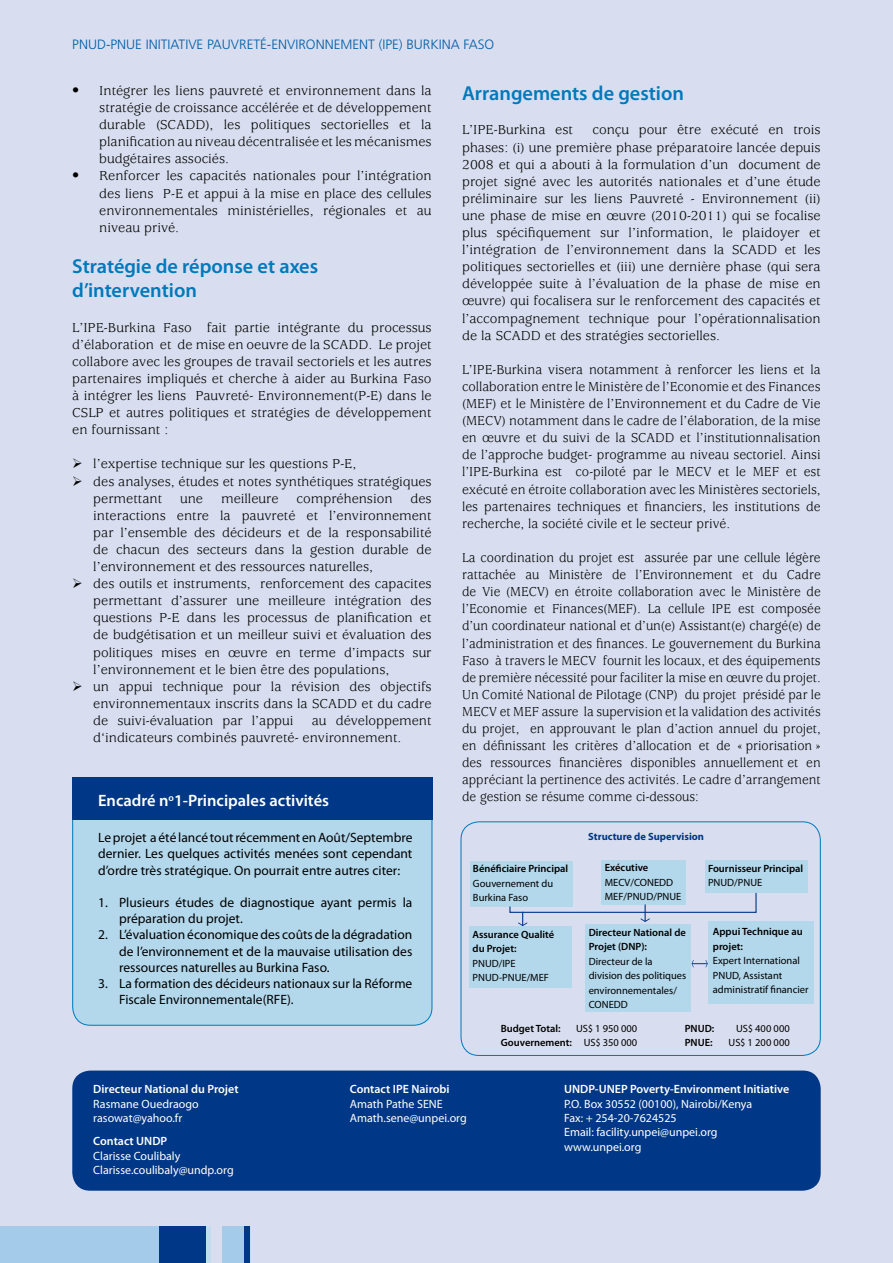
<style>
.page{position:relative;width:893px;height:1263px;background:#d8deef}
.page>*{position:absolute;margin:0;border:0;box-sizing:border-box;transform-origin:0 0}
.t1{font:600 20.25px/24.3px "Myriad Pro";color:#0079bc}
.t2{font:600 16.5px "Myriad Pro";color:#fff}
.t3{font:14.25px/17.1px "Usherwood";color:#000;text-align:justify}
.t4{font:14.25px/17.1px "Usherwood";color:#000;text-align:justify;scale:.94 1}
.t5{font:14.25px/17.1px "Usherwood";color:#000;text-align:justify;scale:.96 1}
.t6{font:13.5px/16.2px "Myriad Pro";color:#000;text-align:justify}
.t7{font:300 13.5px "Frutiger";color:#005ca6}
.t8{font:12px/14.4px "Myriad Pro";color:#fff}
.t9{font:600 12px "Myriad Pro";color:#fff}
.t10{font:10.5px/14.4px "Myriad Pro";color:#000}
.t11{font:600 10.5px/14.4px "Myriad Pro";color:#000}
.t12{font:700 10.5px "Myriad Pro";color:#003786}
.s1{font-weight:600}
</style>
<div class="page">
<div style="left:0;top:1227px;width:160px;height:36px;background:#a4ccea"></div>
<div style="left:160px;top:1227px;width:46px;height:36px;background:#003786"></div>
<div style="left:206px;top:1227px;width:5px;height:36px;background:#c2dcf0"></div>
<div style="left:223px;top:1227px;width:21px;height:36px;background:#a4ccea"></div>
<div style="left:244px;top:1227px;width:6px;height:36px;background:#003786"></div>
<hr style="left:250px;top:1227px;width:1px;height:36px;background:#c2dcf0">
<div style="left:461px;top:821px;width:360px;height:235px;border:1px solid #0079bc;border-radius:18px"></div>
<div style="left:72px;top:1070px;width:749px;height:121px;background:#003786;border-radius:18px"></div>
<div style="left:470px;top:861px;width:102px;height:45px;background:#b3d7eb"></div>
<div style="left:602px;top:860px;width:84px;height:44px;background:#b3d7eb"></div>
<div style="left:705px;top:860px;width:102px;height:33px;background:#b3d7eb"></div>
<div style="left:708px;top:922px;width:105px;height:82px;background:#b3d7eb"></div>
<div style="left:469px;top:926px;width:103px;height:62px;background:#b3d7eb"></div>
<div style="left:585px;top:924px;width:106px;height:88px;background:#b3d7eb"></div>
<div style="left:73px;top:783px;width:359px;height:242px;background:#b3d7eb;border-radius:18px"></div>
<div style="left:72px;top:778px;width:360px;height:42px;background:#003786"></div>
<svg style="left:509px;top:892px;width:248px;height:34px"></svg>
<svg style="left:692px;top:960px;width:16px;height:7px"></svg>
<p class="t7" style="left:72px;top:37px;width:423px">PNUD-PNUE INITIATIVE PAUVRETÉ-ENVIRONNEMENT (IPE) BURKINA FASO</p>
<p class="t3" style="left:99px;top:82px;width:334px;text-indent:-27px">• Intégrer les liens pauvreté et environnement dans la stratégie de croissance accélérée et de développement durable (SCADD), les politiques sectorielles et la planification au niveau décentralisée et les mécanismes budgétaires associés.</p>
<p class="t3" style="left:99px;top:168px;width:334px;text-indent:-27px">• Renforcer les capacités nationales pour l’intégration des liens P-E et appui à la mise en place des cellules environnementales ministérielles, régionales et au niveau privé.</p>
<h1 class="t1" style="left:72px;top:254px;width:247px">Stratégie de réponse et axes d’intervention</h1>
<p class="t3" style="left:72px;top:319px;width:361px">L’IPE-Burkina Faso fait partie intégrante du processus d’élaboration et de mise en oeuvre de la SCADD. Le projet collabore avec les groupes de travail sectoriels et les autres partenaires impliqués et cherche à aider au Burkina Faso à intégrer les liens Pauvreté- Environnement(P-E) dans le CSLP et autres politiques et stratégies de développement en fournissant :</p>
<p class="t3" style="left:72px;top:456px;width:286px">➢ l’expertise technique sur les questions P-E,</p>
<p class="t3" style="left:93px;top:473px;width:340px;text-indent:-21px">➢ des analyses, études et notes synthétiques stratégiques permettant</p>
<p class="t3" style="left:93px;top:490px;width:340px;text-indent:317px">des interactions entre la pauvreté et l’environnement par l’ensemble des décideurs et de la responsabilité de chacun des secteurs dans la gestion durable de l’environnement et des ressources naturelles,</p>
<p class="t3" style="left:93px;top:576px;width:340px;text-indent:-21px">➢ des outils et instruments, renforcement des capacites permettant d’assurer une meilleure intégration des questions P-E dans les processus de planification et de budgétisation et un meilleur suivi et évaluation des politiques mises en œuvre en terme d’impacts sur l’environnement et le bien être des populations,</p>
<p class="t3" style="left:93px;top:678px;width:340px;text-indent:-21px">➢ un appui technique pour la révision des objectifs environnementaux inscrits dans la SCADD et du cadre de suivi-évaluation par l’appui</p>
<p class="t3" style="left:180px;top:490px;width:24px">une</p>
<p class="t3" style="left:221px;top:490px;width:59px">meilleure</p>
<p class="t3" style="left:296px;top:490px;width:98px">compréhension</p>
<p class="t3" style="left:93px;top:712px;width:340px;text-indent:219px">au développement d‘indicateurs combinés pauvreté- environnement.</p>
<p class="t2" style="left:98px;top:790px;width:232px">Encadré n<sup>o</sup>1-Principales activités</p>
<p class="t6" style="left:98px;top:829px;width:316px">Le projet a été lancé tout récemment en Août/Septembre dernier. Les quelques activités menées sont cependant d’ordre très stratégique. On pourrait entre autres citer:</p>
<p class="t6" style="left:119px;top:894px;width:295px;text-indent:-21px">1. Plusieurs études de diagnostique ayant permis la préparation du projet.</p>
<p class="t6" style="left:119px;top:926px;width:295px;text-indent:-21px">2. L’évaluation économique des coûts de la dégradation de l’environnement et de la mauvaise utilisation des ressources naturelles au Burkina Faso.</p>
<p class="t6" style="left:119px;top:975px;width:295px;text-indent:-21px">3. La formation des décideurs nationaux sur la Réforme<br>Fiscale Environnementale(RFE).</p>
<h1 class="t1" style="left:462px;top:81px;width:223px">Arrangements de gestion</h1>
<p class="t3" style="left:462px;top:122px;width:112px">L’IPE-Burkina est</p>
<p class="t3" style="left:462px;top:122px;width:360px;text-indent:130px">conçu pour être exécuté en trois phases: (i) une première phase préparatoire lancée depuis 2008 et qui a abouti à la formulation d’un document de projet signé avec les autorités nationales et d’une étude préliminaire sur les liens Pauvreté - Environnement (ii) une phase de mise en œuvre (2010-2011) qui se focalise plus spécifiquement sur l’information, le plaidoyer et l’intégration de l’environnement dans la SCADD et les politiques sectorielles et (iii) une dernière phase (qui sera développée suite à l’évaluation de la phase de mise en œuvre) qui focalisera sur le renforcement des capacités et l’accompagnement technique pour l’opérationnalisation de la SCADD et des stratégies sectorielles.</p>
<p class="t5" style="left:462px;top:361px;width:375px">L’IPE-Burkina visera notamment à renforcer les liens et la collaboration entre le Ministère de l’Economie et des Finances (MEF) et le Ministère de l’Environnement et du Cadre de Vie (MECV) notamment dans le cadre de l’élaboration, de la mise en œuvre et du suivi de la SCADD et l’institutionnalisation de l’approche budget- programme au niveau sectoriel. Ainsi l’IPE-Burkina est co-piloté par le MECV et le MEF et est exécuté en étroite collaboration avec les Ministères sectoriels, les partenaires techniques et financiers, les institutions de recherche, la société civile et le secteur privé.</p>
<p class="t4" style="left:462px;top:549px;width:383px">La coordination du projet est assurée par une cellule légère rattachée au Ministère de l’Environnement et du Cadre de Vie (MECV) en étroite collaboration avec le Ministère de l’Economie et Finances(MEF). La cellule IPE est composée d’un coordinateur national et d’un(e) Assistant(e) chargé(e) de l’administration et des finances. Le gouvernement du Burkina Faso à travers le MECV fournit les locaux, et des équipements de première nécessité pour faciliter la mise en œuvre du projet.<br>Un Comité National de Pilotage (CNP) du projet présidé par le MECV et MEF assure la supervision et la validation des activités du projet, en approuvant le plan d’action annuel du projet, en définissant les critères d’allocation et de « priorisation » des ressources financières disponibles annuellement et en appréciant la pertinence des activités. Le cadre d’arrangement de gestion se résume comme ci-dessous:</p>
<p class="t11" style="left:473px;top:861px;width:97px">Bénéficiaire Principal</p>
<p class="t10" style="left:473px;top:876px;width:82px">Gouvernement du<br>Burkina Faso</p>
<p class="t11" style="left:473px;top:927px;width:83px">Assurance Qualité du Projet:</p>
<p class="t10" style="left:473px;top:956px;width:78px">PNUD/IPE<br>PNUD-PNUE/MEF</p>
<p class="t12" style="left:588px;top:829px;width:117px">Structure de Supervision</p>
<p class="t11" style="left:605px;top:860px;width:45px">Exécutive</p>
<p class="t10" style="left:605px;top:875px;width:78px">MECV/CONEDD<br>MEF/PNUD/PNUE</p>
<p class="t11" style="left:589px;top:925px;width:99px">Directeur National de<br>Projet (DNP):</p>
<p class="t10" style="left:589px;top:954px;width:99px">Directeur de la division des politiques environnementales/<br>CONEDD</p>
<p class="t11" style="left:708px;top:860px;width:97px">Fournisseur Principal</p>
<p class="t10" style="left:708px;top:875px;width:56px">PNUD/PNUE</p>
<p class="t11" style="left:713px;top:924px;width:91px">Appui Technique au projet:</p>
<p class="t10" style="left:713px;top:953px;width:97px">Expert International<br>PNUD, Assistant administratif financier</p>
<p class="t10" style="left:501px;top:1021px;width:138px;text-align:right">US$ 1 950 000<br><span class="s1">Gouvernement:</span> US$ 350 000</p>
<p class="t11" style="left:501px;top:1021px;width:61px">Budget Total:</p>
<p class="t11" style="left:685px;top:1021px;width:31px">PNUD:</p>
<p class="t10" style="left:736px;top:1021px;width:55px">US$ 400 000</p>
<p class="t11" style="left:685px;top:1035px;width:29px">PNUE:</p>
<p class="t10" style="left:728px;top:1035px;width:63px">US$ 1 200 000</p>
<p class="t9" style="left:93px;top:1081px;width:147px">Directeur National du Projet</p>
<p class="t8" style="left:93px;top:1096px;width:107px">Rasmane Ouedraogo rasowat@yahoo.fr</p>
<p class="t9" style="left:93px;top:1134px;width:76px">Contact UNDP</p>
<p class="t8" style="left:93px;top:1148px;width:142px">Clarisse Coulibaly<br>Clarisse.coulibaly@undp.org</p>
<p class="t9" style="left:350px;top:1081px;width:101px">Contact IPE Nairobi</p>
<p class="t8" style="left:350px;top:1096px;width:118px">Amath Pathe SENE<br>Amath.sene@unpei.org</p>
<p class="t9" style="left:564px;top:1081px;width:227px">UNDP-UNEP Poverty-Environment Initiative</p>
<p class="t8" style="left:564px;top:1096px;width:190px">P.O. Box 30552 (00100), Nairobi/Kenya<br>Fax: + 254-20-7624525<br>Email: facility.unpei@unpei.org www.unpei.org</p>
</div>
